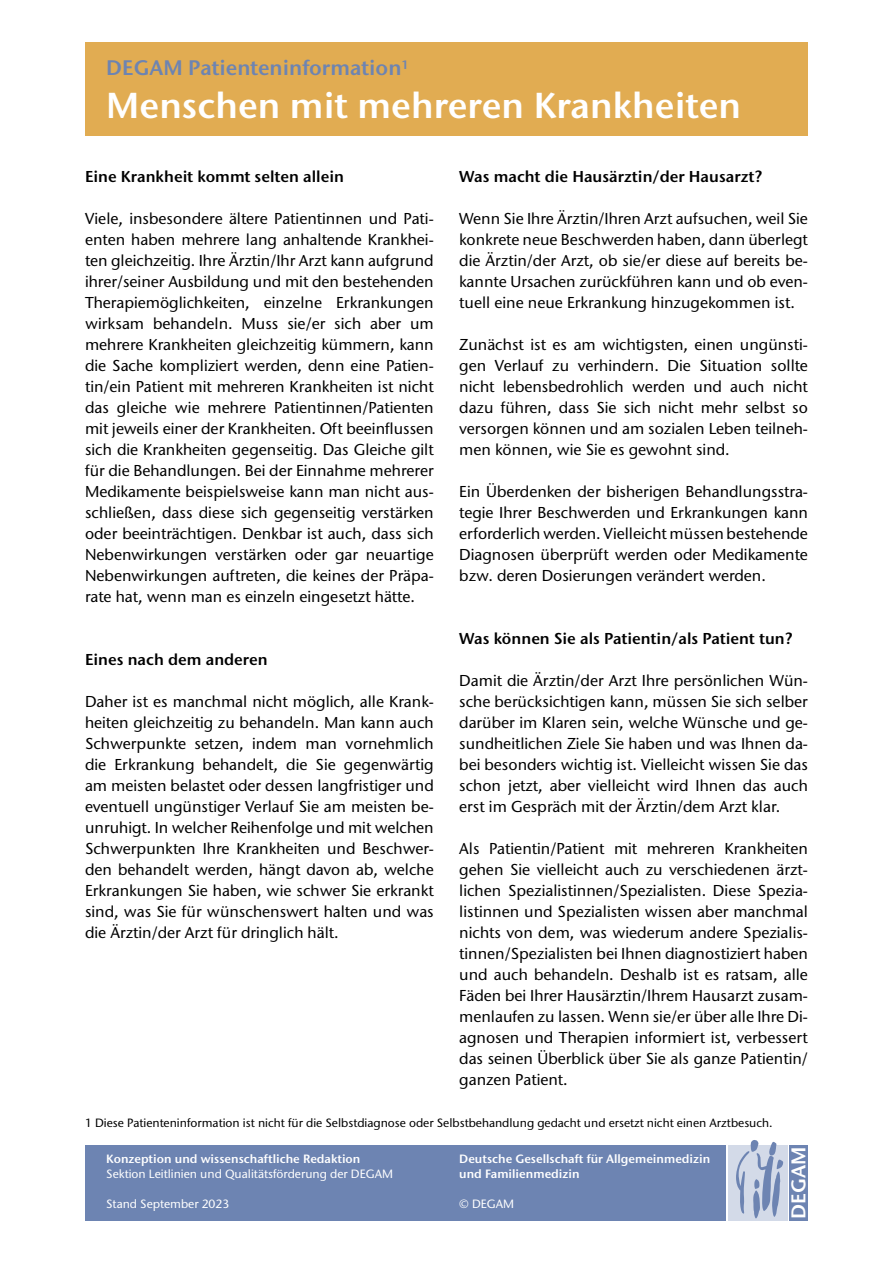
<style>
.page{position:relative;width:893px;height:1263px;background:#fff}
.page>*{position:absolute;margin:0;border:0;box-sizing:border-box;transform-origin:0 0}
.t1{font:600 36px "Stone Sans ITC Pro";color:#fff}
.t2{font:600 21px "Stone Sans ITC Pro";color:#6d84b2}
.t3{font:600 19.8px "Stone Sans ITC Pro";letter-spacing:.005em;color:#fff}
.t4{font:500 15.75px/21px "Stone Sans ITC Std";color:#000;text-align:justify}
.t5{font:600 15.75px "Stone Sans ITC Pro";color:#000}
.t6{font:600 12.3px "Stone Sans ITC Pro";color:#6d84b2}
.t7{font:500 12px "Stone Sans ITC Std";color:#000}
.t8{font:600 12px/15px "Stone Sans ITC Pro";color:#fff}
.t9{font:500 12px "Stone Sans ITC Std";color:#fff}
</style>
<div class="page">
<div style="left:85px;top:43px;width:723px;height:93px;background:#e1ac52"></div>
<div style="left:85px;top:1145px;width:641px;height:75px;background:#6d84b2"></div>
<div style="left:728px;top:1145px;width:59px;height:75px;background:#d3dae8"></div>
<div style="left:789px;top:1145px;width:19px;height:75px;background:#6d84b2"></div>
<svg style="left:736px;top:1140px;width:47px;height:78px"></svg>
<h2 class="t2" style="left:106px;top:54px;width:297px">DEGAM Patienteninformation</h2>
<h1 class="t1" style="left:106px;top:83px;width:636px">Menschen mit mehreren Krankheiten</h1>
<p class="t6" style="left:401px;top:57px;width:9px">1</p>
<p class="t5" style="left:85px;top:166px;width:260px">Eine Krankheit kommt selten allein</p>
<p class="t4" style="left:85px;top:208px;width:350px">Viele, insbesondere ältere Patientinnen und Pati&shy;enten haben mehrere lang anhaltende Krankhei&shy;ten gleichzeitig. Ihre Ärztin/Ihr Arzt kann aufgrund ihrer/seiner Ausbildung und mit den bestehenden Therapiemöglichkeiten, einzelne Erkrankungen wirksam behandeln. Muss sie/er sich aber um mehrere Krankheiten gleichzeitig kümmern, kann die Sache kompliziert werden, denn eine Patien&shy;tin/ein Patient mit mehreren Krankheiten ist nicht das gleiche wie mehrere Patientinnen/Patienten mit jeweils einer der Krankheiten. Oft beeinflussen sich die Krankheiten gegenseitig. Das Gleiche gilt für die Behandlungen. Bei der Einnahme mehrerer Medikamente beispielsweise kann man nicht aus&shy;schließen, dass diese sich gegenseitig verstärken oder beeinträchtigen. Denkbar ist auch, dass sich Nebenwirkungen verstärken oder gar neuartige Nebenwirkungen auftreten, die keines der Präpa&shy;rate hat, wenn man es einzeln eingesetzt hätte.</p>
<p class="t5" style="left:459px;top:166px;width:305px">Was macht die Hausärztin/der Hausarzt?</p>
<p class="t4" style="left:459px;top:207px;width:350px">Wenn Sie Ihre Ärztin/Ihren Arzt aufsuchen, weil Sie konkrete neue Beschwerden haben, dann überlegt die Ärztin/der Arzt, ob sie/er diese auf bereits be&shy;kannte Ursachen zurückführen kann und ob even&shy;tuell eine neue Erkrankung hinzugekommen ist.</p>
<p class="t4" style="left:459px;top:333px;width:350px">Zunächst ist es am wichtigsten, einen ungünsti&shy;gen Verlauf zu verhindern. Die Situation sollte nicht lebensbedrohlich werden und auch nicht dazu führen, dass Sie sich nicht mehr selbst so versorgen können und am sozialen Leben teilneh&shy;men können, wie Sie es gewohnt sind.</p>
<p class="t4" style="left:459px;top:480px;width:350px">Ein Überdenken der bisherigen Behandlungsstra&shy;tegie Ihrer Beschwerden und Erkrankungen kann erforderlich werden. Vielleicht müssen bestehende Diagnosen überprüft werden oder Medikamente bzw. deren Dosierungen verändert werden.</p>
<p class="t5" style="left:459px;top:628px;width:335px">Was können Sie als Patientin/als Patient tun?</p>
<p class="t4" style="left:459px;top:669px;width:350px">Damit die Ärztin/der Arzt Ihre persönlichen Wün&shy;sche berücksichtigen kann, müssen Sie sich selber darüber im Klaren sein, welche Wünsche und ge&shy;sundheitlichen Ziele Sie haben und was Ihnen da&shy;bei besonders wichtig ist. Vielleicht wissen Sie das schon jetzt, aber vielleicht wird Ihnen das auch erst im Gespräch mit der Ärztin/dem Arzt klar.</p>
<p class="t4" style="left:459px;top:837px;width:350px">Als Patientin/Patient mit mehreren Krankheiten gehen Sie vielleicht auch zu verschiedenen ärzt&shy;lichen Spezialistinnen/Spezialisten. Diese Spezia&shy;listinnen und Spezialisten wissen aber manchmal nichts von dem, was wiederum andere Spezialis&shy;tinnen/Spezialisten bei Ihnen diagnostiziert haben und auch behandeln. Deshalb ist es ratsam, alle Fäden bei Ihrer Hausärztin/Ihrem Hausarzt zusam&shy;menlaufen zu lassen. Wenn sie/er über alle Ihre Di&shy;agnosen und Therapien informiert ist, verbessert das seinen Überblick über Sie als ganze Patientin/ ganzen Patient.</p>
<p class="t7" style="left:85px;top:1116px;width:689px">1 Diese Patienteninformation ist nicht für die Selbstdiagnose oder Selbstbehandlung gedacht und ersetzt nicht einen Arztbesuch.</p>
<p class="t5" style="left:85px;top:649px;width:184px">Eines nach dem anderen</p>
<p class="t4" style="left:85px;top:690px;width:350px">Daher ist es manchmal nicht möglich, alle Krank&shy;heiten gleichzeitig zu behandeln. Man kann auch Schwerpunkte setzen, indem man vornehmlich die Erkrankung behandelt, die Sie gegenwärtig am meisten belastet oder dessen langfristiger und eventuell ungünstiger Verlauf Sie am meisten be&shy;unruhigt. In welcher Reihenfolge und mit welchen Schwerpunkten Ihre Krankheiten und Beschwer&shy;den behandelt werden, hängt davon ab, welche Erkrankungen Sie haben, wie schwer Sie erkrankt sind, was Sie für wünschenswert halten und was die Ärztin/der Arzt für dringlich hält.</p>
<p class="t8" style="left:106px;top:1152px;width:256px">Konzeption und wissenschaftliche Redaktion</p>
<p class="t9" style="left:106px;top:1167px;width:288px">Sektion Leitlinien und Qualitätsförderung der DEGAM</p>
<p class="t9" style="left:106px;top:1197px;width:125px">Stand September 2023</p>
<p class="t8" style="left:459px;top:1152px;width:253px">Deutsche Gesellschaft für Allgemeinmedizin und Familienmedizin</p>
<p class="t9" style="left:459px;top:1197px;width:56px">© DEGAM</p>
<p class="t3" style="left:786px;top:1219px;width:74px;rotate:-90deg">DEGAM</p>
</div>
